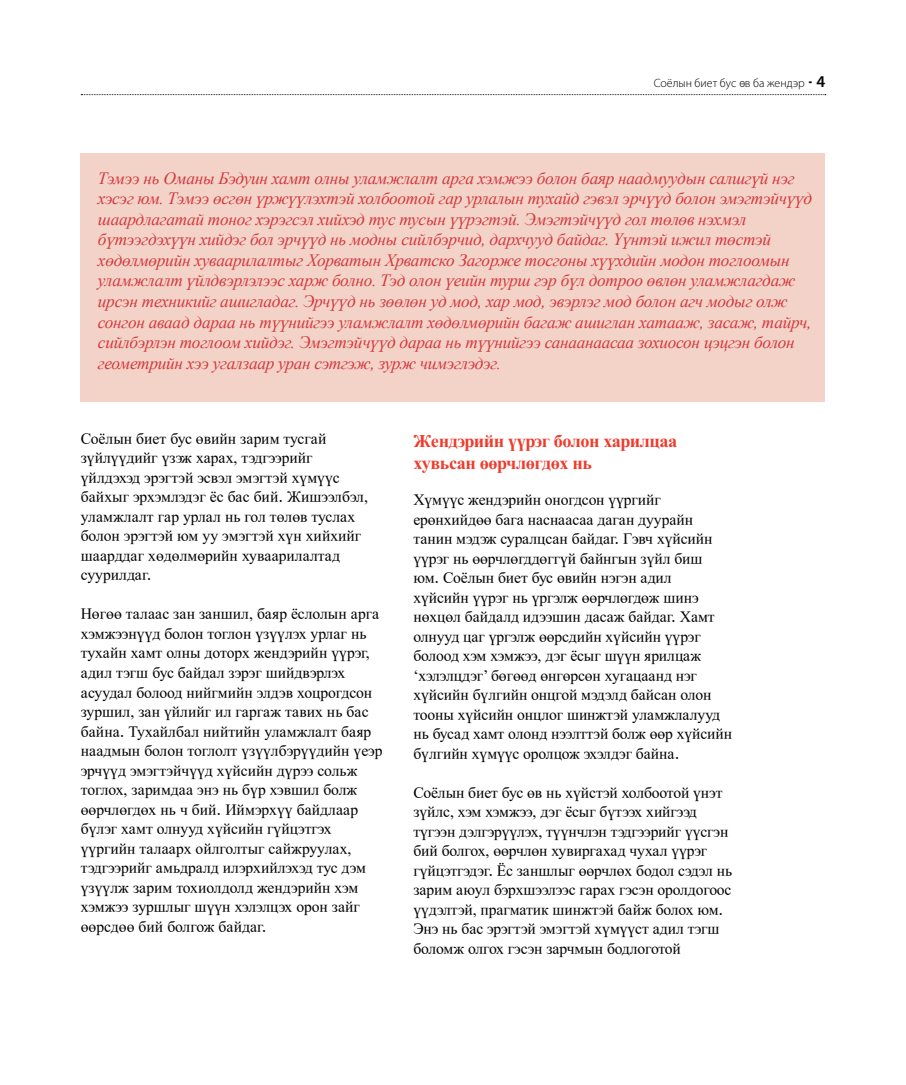
<style>
.page{position:relative;width:906px;height:1085px;background:#fff}
.page>*{position:absolute;margin:0;border:0;box-sizing:border-box;transform-origin:0 0}
.t1{font:700 19.5px/21px "UKIJ Nasq";letter-spacing:-.025em;color:#ef3b2c}
.t2{font:italic 17.25px/20.5px "Times New Roman";letter-spacing:-.015em;color:#d2393e}
.t3{font:16.05px/19.5px "UKIJ Tuz Basma";letter-spacing:-.005em;color:#000}
.t4{font:300 12px "Myriad Pro";color:#000}
.s1{font-family:"DIN Pro";font-size:12.3px}
.s2{font-family:"UKIJ Tuz Basma";font-weight:400;font-size:18px}
.s3{font-weight:600;font-size:16.5px}
</style>
<div class="page">
<svg style="left:81px;top:94px;width:745px;height:1px"></svg>
<div style="left:81px;top:153px;width:744px;height:249px;background:#f3d2c8"></div>
<p class="t4" style="left:654px;top:76px;width:173px">Соёлын биет бус <span class="s1">ө</span>в ба жендэр <span class="s2">᠊</span> <span class="s3">4</span></p>
<p class="t2" style="left:98px;top:167px;width:716px">Тэмээ нь Оманы Бэдуин хамт олны уламжлалт арга хэмжээ болон баяр наадмуудын салшгүй нэг хэсэг юм. Тэмээ өсгөн үржүүлэхтэй холбоотой гар урлалын тухайд гэвэл эрчүүд болон эмэгтэйчүүд шаардлагатай тоног хэрэгсэл хийхэд тус тусын үүрэгтэй. Эмэгтэйчүүд гол төлөв нэхмэл бүтээгдэхүүн хийдэг бол эрчүүд нь модны сийлбэрчид, дархчууд байдаг. Үүнтэй ижил төстэй хөдөлмөрийн хуваарилалтыг Хорватын Хрватско Загорже тосгоны хүүхдийн модон тоглоомын уламжлалт үйлдвэрлэлээс харж болно. Тэд олон үеийн турш гэр бүл дотроо өвлөн уламжлагдаж ирсэн техникийг ашигладаг. Эрчүүд нь зөөлөн уд мод, хар мод, эвэрлэг мод болон агч модыг олж сонгон аваад дараа нь түүнийгээ уламжлалт хөдөлмөрийн багаж ашиглан хатааж, засаж, тайрч, сийлбэрлэн тоглоом хийдэг. Эмэгтэйчүүд дараа нь түүнийгээ санаанаасаа зохиосон цэцгэн болон геометрийн хээ угалзаар уран сэтгэж, зурж чимэглэдэг.</p>
<p class="t3" style="left:81px;top:431px;width:289px">Соёлын биет бус өвийн зарим тусгай зүйлүүдийг үзэж харах, тэдгээрийг үйлдэхэд эрэгтэй эсвэл эмэгтэй хүмүүс байхыг эрхэмлэдэг ёс бас бий. Жишээлбэл, уламжлалт гар урлал нь гол төлөв туслах болон эрэгтэй юм уу эмэгтэй хүн хийхийг шаарддаг хөдөлмөрийн хуваарилалтад суурилдаг.</p>
<p class="t3" style="left:81px;top:606px;width:303px">Нөгөө талаас зан заншил, баяр ёслолын арга хэмжээнүүд болон тоглон үзүүлэх урлаг нь тухайн хамт олны доторх жендэрийн үүрэг, адил тэгш бус байдал зэрэг шийдвэрлэх асуудал болоод нийгмийн элдэв хоцрогдсон зуршил, зан үйлийг ил гаргаж тавих нь бас байна. Тухайлбал нийтийн уламжлалт баяр наадмын болон тоглолт үзүүлбэрүүдийн үеэр эрчүүд эмэгтэйчүүд хүйсийн дүрээ сольж тоглох, заримдаа энэ нь бүр хэвшил болж өөрчлөгдөх нь ч бий. Иймэрхүү байдлаар бүлэг хамт олнууд хүйсийн гүйцэтгэх үүргийн талаарх ойлголтыг сайжруулах, тэдгээрийг амьдралд илэрхийлэхэд тус дэм үзүүлж зарим тохиолдолд жендэрийн хэм хэмжээ зуршлыг шүүн хэлэлцэх орон зайг өөрсдөө бий болгож байдаг.</p>
<p class="t1" style="left:413px;top:433px;width:265px">Жендэрийн үүрэг болон харилцаа хувьсан өөрчлөгдөх нь</p>
<p class="t3" style="left:413px;top:492px;width:320px">Хүмүүс жендэрийн оногдсон үүргийг ерөнхийдөө бага наснаасаа даган дуурайн танин мэдэж суралцсан байдаг. Гэвч хүйсийн үүрэг нь өөрчлөгддөггүй байнгын зүйл биш юм. Соёлын биет бус өвийн нэгэн адил<br>хүйсийн үүрэг нь үргэлж өөрчлөгдөж шинэ нөхцөл байдалд идээшин дасаж байдаг. Хамт олнууд цаг үргэлж өөрсдийн хүйсийн үүрэг болоод хэм хэмжээ, дэг ёсыг шүүн ярилцаж ‘хэлэлцдэг’ бөгөөд өнгөрсөн хугацаанд нэг хүйсийн бүлгийн онцгой мэдэлд байсан олон тооны хүйсийн онцлог шинжтэй уламжлалууд нь бусад хамт олонд нээлттэй болж өөр хүйсийн бүлгийн хүмүүс оролцож эхэлдэг байна.</p>
<p class="t3" style="left:413px;top:784px;width:320px">Соёлын биет бус өв нь хүйстэй холбоотой үнэт зүйлс, хэм хэмжээ, дэг ёсыг бүтээх хийгээд түгээн дэлгэрүүлэх, түүнчлэн тэдгээрийг үүсгэн бий болгох, өөрчлөн хувиргахад чухал үүрэг гүйцэтгэдэг. Ёс заншлыг өөрчлөх бодол сэдэл нь зарим аюул бэрхшээлээс гарах гэсэн оролдогоос үүдэлтэй, прагматик шинжтэй байж болох юм.<br>Энэ нь бас эрэгтэй эмэгтэй хүмүүст адил тэгш боломж олгох гэсэн зарчмын бодлоготой</p>
</div>
